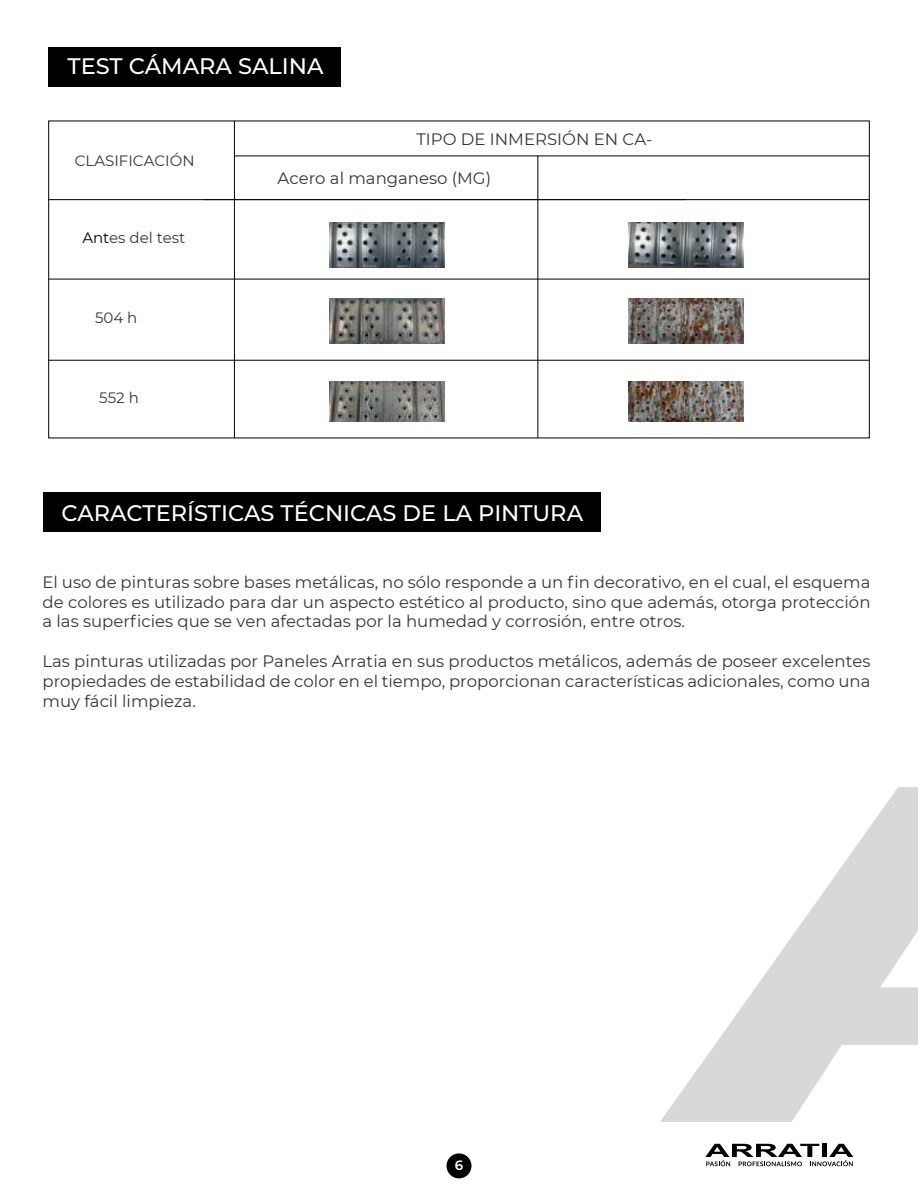
<style>
.page{position:relative;width:918px;height:1188px;background:#fff}
.page>*{position:absolute;margin:0;border:0;box-sizing:border-box;transform-origin:0 0}
.t1{font:500 22.5px "Montserrat";color:#fff}
.t2{font:16.5px/19.8px "Montserrat";color:#333637;text-align:justify}
.t3{font:15px "Montserrat";color:#333637}
.t4{font:600 13.5px "Montserrat";color:#fff}
.s1{color:#000001}
</style>
<div class="page">
<div style="left:447px;top:1153px;width:24px;height:25px;background:#000;border-radius:50%"></div>
<svg style="left:705px;top:1144px;width:148px;height:22px"></svg>
<hr style="left:234px;top:121px;width:1px;height:317px;background:#000">
<hr style="left:537px;top:156px;width:1px;height:282px;background:#000">
<hr style="left:49px;top:279px;width:820px;height:1px;background:#000">
<hr style="left:49px;top:360px;width:820px;height:1px;background:#000">
<hr style="left:234px;top:156px;width:635px;height:1px;background:#000">
<img style="left:330px;top:222px;width:115px;height:45px">
<img style="left:629px;top:222px;width:114px;height:45px">
<img style="left:330px;top:299px;width:115px;height:44px">
<img style="left:629px;top:299px;width:114px;height:44px">
<img style="left:330px;top:381px;width:115px;height:41px">
<img style="left:629px;top:381px;width:114px;height:41px">
<hr style="left:49px;top:199px;width:820px;height:1px;background:#000">
<div style="left:49px;top:47px;width:292px;height:39px;background:#000"></div>
<div style="left:43px;top:492px;width:557px;height:39px;background:#000"></div>
<svg style="left:660px;top:787px;width:258px;height:335px"></svg>
<h1 class="t1" style="left:68px;top:51px;width:258px">TEST CÁMARA SALINA</h1>
<p class="t3" style="left:75px;top:150px;width:121px">CLASIFICACIÓN</p>
<p class="t3" style="left:82px;top:227px;width:104px"><span class="s1">Ant</span>es del test</p>
<p class="t3" style="left:95px;top:307px;width:44px">504 h</p>
<p class="t3" style="left:99px;top:387px;width:41px">552 h</p>
<p class="t2" style="left:416px;top:128px;width:238px">TIPO DE INMERSIÓN EN CA-</p>
<p class="t2" style="left:278px;top:167px;width:215px">Acero al manganeso (MG)</p>
<h1 class="t1" style="left:61px;top:497px;width:523px">CARACTERÍSTICAS TÉCNICAS DE LA PINTURA</h1>
<p class="t2" style="left:42px;top:571px;width:830px">El uso de pinturas sobre bases metálicas, no sólo responde a un fin decorativo, en el cual, el esquema de colores es utilizado para dar un aspecto estético al producto, sino que además, otorga protección a las superficies que se ven afectadas por la humedad y corrosión, entre otros.</p>
<p class="t2" style="left:42px;top:651px;width:830px">Las pinturas utilizadas por Paneles Arratia en sus productos metálicos, además de poseer excelentes propiedades de estabilidad de color en el tiempo, proporcionan características adicionales, como una muy fácil limpieza.</p>
<p class="t4" style="left:455px;top:1156px;width:10px">6</p>
</div>
